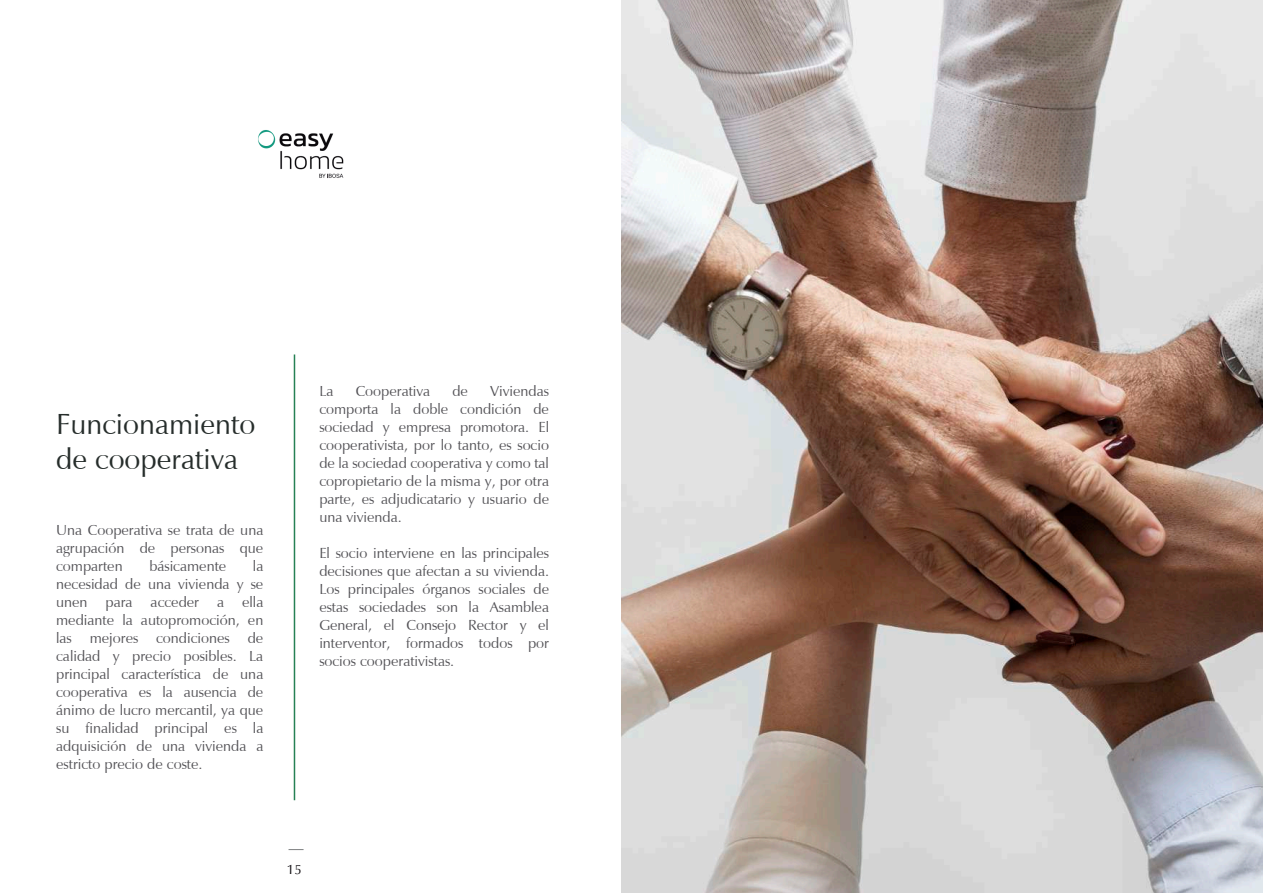
<style>
.page{position:relative;width:1263px;height:893px;background:#fff}
.page>*{position:absolute;margin:0;border:0;box-sizing:border-box;transform-origin:0 0}
.t1{font:29.85px/35.8px "Vera Humana 95";color:#262d2b}
.t2{font:15px/18px "Vera Humana 95";color:#525155;text-align:justify}
.t3{font:13.8px "Vera Humana 95";color:#0c090d}
</style>
<div class="page">
<svg style="left:288px;top:849px;width:16px;height:1px"></svg>
<img style="left:258px;top:130px;width:86px;height:48px">
<hr style="left:294px;top:354px;width:1px;height:446px;background:#268154">
<img style="left:621px;top:0;width:642px;height:893px">
<h1 class="t1" style="left:56px;top:406px;width:201px">Funcionamiento de cooperativa</h1>
<p class="t2" style="left:56px;top:521px;width:209px">Una Cooperativa se trata de una agrupación de personas que comparten</p>
<p class="t2" style="left:56px;top:557px;width:209px;text-indent:197px">la necesidad de una vivienda y se unen para acceder a ella mediante la autopromoción, en las mejores condiciones de calidad y precio posibles. La principal característica de una cooperativa es la ausencia de ánimo de lucro mercantil, ya que su finalidad principal es la adquisición de una vivienda a estricto precio de coste.</p>
<p class="t2" style="left:149px;top:557px;width:78px">básicamente</p>
<p class="t2" style="left:319px;top:382px;width:231px;text-indent:171px">Viviendas comporta la doble condición de sociedad y empresa promotora. El cooperativista, por lo tanto, es socio de la sociedad cooperativa y como tal copropietario de la misma y, por otra parte, es adjudicatario y usuario de una vivienda.</p>
<p class="t2" style="left:319px;top:544px;width:231px">El socio interviene en las principales decisiones que afectan a su vivienda.<br>Los principales órganos sociales de estas sociedades son la Asamblea General, el Consejo Rector y el interventor, formados todos por socios cooperativistas.</p>
<p class="t2" style="left:319px;top:382px;width:16px">La</p>
<p class="t2" style="left:356px;top:382px;width:76px">Cooperativa</p>
<p class="t2" style="left:452px;top:382px;width:17px">de</p>
<p class="t3" style="left:287px;top:861px;width:16px">15</p>
</div>
